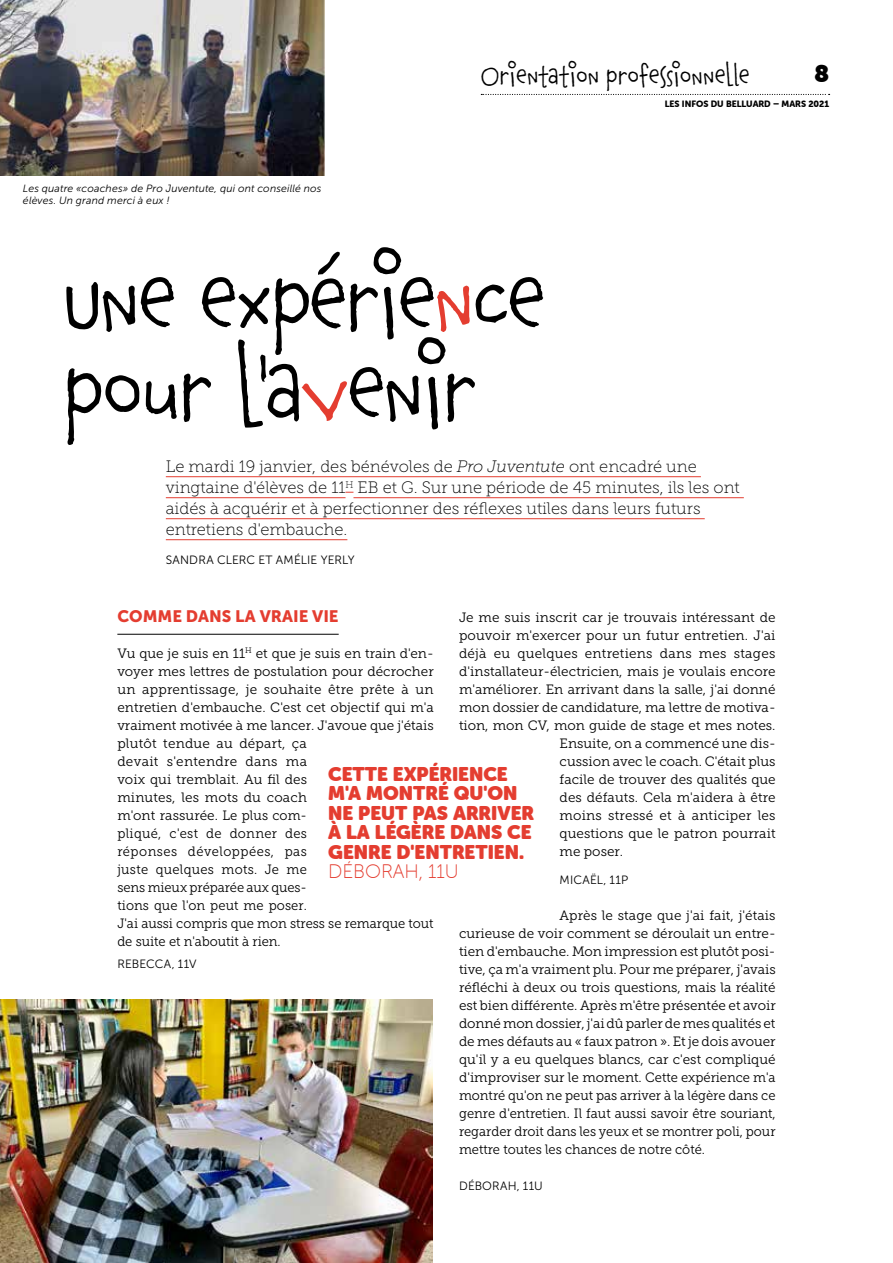
<style>
.page{position:relative;width:893px;height:1263px;background:#fff}
.page>*{position:absolute;margin:0;border:0;box-sizing:border-box;transform-origin:0 0}
.t1{font:96px/90px "Chauncy Pro";letter-spacing:-.03em;color:#000}
.t2{font:27px "Chauncy Pro";letter-spacing:-.015em;color:#000}
.t3{font:24px "Museo Sans Rounded";color:#000}
.t4{font:19.5px/19.5px "Museo Sans Rounded";color:#e43d30}
.t5{font:19.5px "Museo Sans Rounded 100";color:#e43d30}
.t6{font:16.5px/21px "Museo Slab 100";color:#000}
.t7{font:16.5px "Museo Sans 900";color:#e43d30}
.t8{font:13.5px/18px "Museo Slab 300";letter-spacing:.005em;color:#000}
.t9{font:12px "Museo Sans 300";letter-spacing:.015em;color:#000}
.t10{font:italic 10.5px/12px "Museo Sans 300";letter-spacing:.015em;color:#000}
.t11{font:9px "Museo Sans Rounded 900";color:#000}
.s1{color:#e43d30}
.s2{font-style:italic}
</style>
<div class="page">
<svg style="left:481px;top:94px;width:349px;height:1px"></svg>
<hr style="left:166px;top:476px;width:535px;height:1px;background:#e43d30">
<hr style="left:166px;top:497px;width:180px;height:1px;background:#e43d30">
<hr style="left:353px;top:497px;width:391px;height:1px;background:#e43d30">
<hr style="left:166px;top:518px;width:539px;height:1px;background:#e43d30">
<hr style="left:166px;top:539px;width:181px;height:1px;background:#e43d30">
<hr style="left:117px;top:634px;width:222px;height:1px;background:#000">
<img style="left:0;top:0;width:324px;height:176px">
<img style="left:0;top:1000px;width:432px;height:263px">
<p class="t10" style="left:23px;top:182px;width:300px">Les quatre «coaches» de Pro Juventute, qui ont conseillé nos élèves. Un grand merci à eux !</p>
<h2 class="t2" style="left:481px;top:55px;width:271px">Orientation professionnelle</h2>
<h3 class="t3" style="left:815px;top:59px;width:16px">8</h3>
<p class="t11" style="left:665px;top:98px;width:166px">LES INFOS DU BELLUARD – MARS 2021</p>
<h1 class="t1" style="left:63px;top:258px;width:485px">Une expérie<span class="s1">n</span>ce pour l'a<span class="s1">v</span>enir</h1>
<p class="t6" style="left:166px;top:456px;width:575px">Le mardi 19 janvier, des bénévoles de <span class="s2">Pro Juventute</span> ont encadré une vingtaine d'élèves de 11<sup>H</sup> EB et G. Sur une période de 45 minutes, ils les ont aidés à acquérir et à perfectionner des réflexes utiles dans leurs futurs entretiens d'embauche.</p>
<p class="t9" style="left:166px;top:553px;width:190px">SANDRA CLERC ET AMÉLIE YERLY</p>
<p class="t7" style="left:117px;top:607px;width:223px">COMME DANS LA VRAIE VIE</p>
<p class="t8" style="left:117px;top:644px;width:318px">Vu que je suis en 11<sup>H</sup> et que je suis en train d'en&shy;voyer mes lettres de postulation pour décrocher un apprentissage, je souhaite être prête à un entretien d'embauche. C'est cet objectif qui m'a vraiment motivée à me lancer. J'avoue que j'étais plutôt tendue au départ, ça<br>devait s'entendre dans ma<br>voix qui tremblait. Au fil des<br>minutes, les mots du coach<br>m'ont rassurée. Le plus com-<br>pliqué, c'est de donner des<br>réponses développées, pas<br>juste quelques mots. Je me<br>sens mieux préparée aux ques-<br>tions que l'on peut me poser.<br>J'ai aussi compris que mon stress se remarque tout de suite et n'aboutit à rien.</p>
<p class="t9" style="left:117px;top:958px;width:81px">REBECCA, 11V</p>
<p class="t8" style="left:459px;top:608px;width:318px">Je me suis inscrit car je trouvais intéressant de</p>
<p class="t8" style="left:459px;top:626px;width:318px">pouvoir m'exercer pour un futur entretien. J'ai</p>
<p class="t8" style="left:459px;top:644px;width:318px">déjà eu quelques entretiens dans mes stages</p>
<p class="t8" style="left:459px;top:662px;width:318px">d'installateur-électricien, mais je voulais encore</p>
<p class="t8" style="left:459px;top:680px;width:318px">m'améliorer. En arrivant dans la salle, j'ai donné</p>
<p class="t8" style="left:459px;top:698px;width:318px">mon dossier de candidature, ma lettre de motiva-</p>
<p class="t8" style="left:459px;top:716px;width:318px">tion, mon CV, mon guide de stage et mes notes.</p>
<p class="t8" style="left:560px;top:734px;width:218px">Ensuite, on a commencé une dis-</p>
<p class="t8" style="left:560px;top:752px;width:217px">cussion avec le coach. C'était plus</p>
<p class="t8" style="left:560px;top:770px;width:218px">facile de trouver des qualités que</p>
<p class="t8" style="left:560px;top:788px;width:218px">des défauts. Cela m'aidera à être</p>
<p class="t8" style="left:560px;top:806px;width:217px">moins stressé et à anticiper les</p>
<p class="t8" style="left:560px;top:824px;width:218px">questions que le patron pourrait</p>
<p class="t8" style="left:560px;top:842px;width:65px">me poser.</p>
<p class="t9" style="left:560px;top:874px;width:70px">MICAËL, 11P</p>
<p class="t8" style="left:459px;top:907px;width:318px;text-align:justify;text-indent:101px">Après le stage que j'ai fait, j'étais curieuse de voir comment se déroulait un entre&shy;tien d'embauche. Mon impression est plutôt posi&shy;tive, ça m'a vraiment plu. Pour me préparer, j'avais réfléchi à deux ou trois questions, mais la réalité est bien différente. Après m'être présentée et avoir donné mon dossier, j'ai dû parler de mes qualités et de mes défauts au « faux patron ». Et je dois avouer qu'il y a eu quelques blancs, car c'est compliqué d'improviser sur le moment. Cette expérience m'a montré qu'on ne peut pas arriver à la légère dans ce genre d'entretien. Il faut aussi savoir être souriant, regarder droit dans les yeux et se montrer poli, pour mettre toutes les chances de notre côté.</p>
<p class="t9" style="left:459px;top:1180px;width:85px">DÉBORAH, 11U</p>
<h3 class="t4" style="left:328px;top:764px;width:207px">CETTE EXPÉRIENCE<br>M'A MONTRÉ QU'ON<br>NE PEUT PAS ARRIVER<br>À LA LÉGÈRE DANS CE<br>GENRE D'ENTRETIEN.</h3>
<h3 class="t5" style="left:328px;top:861px;width:132px">DÉBORAH, 11U</h3>
</div>
